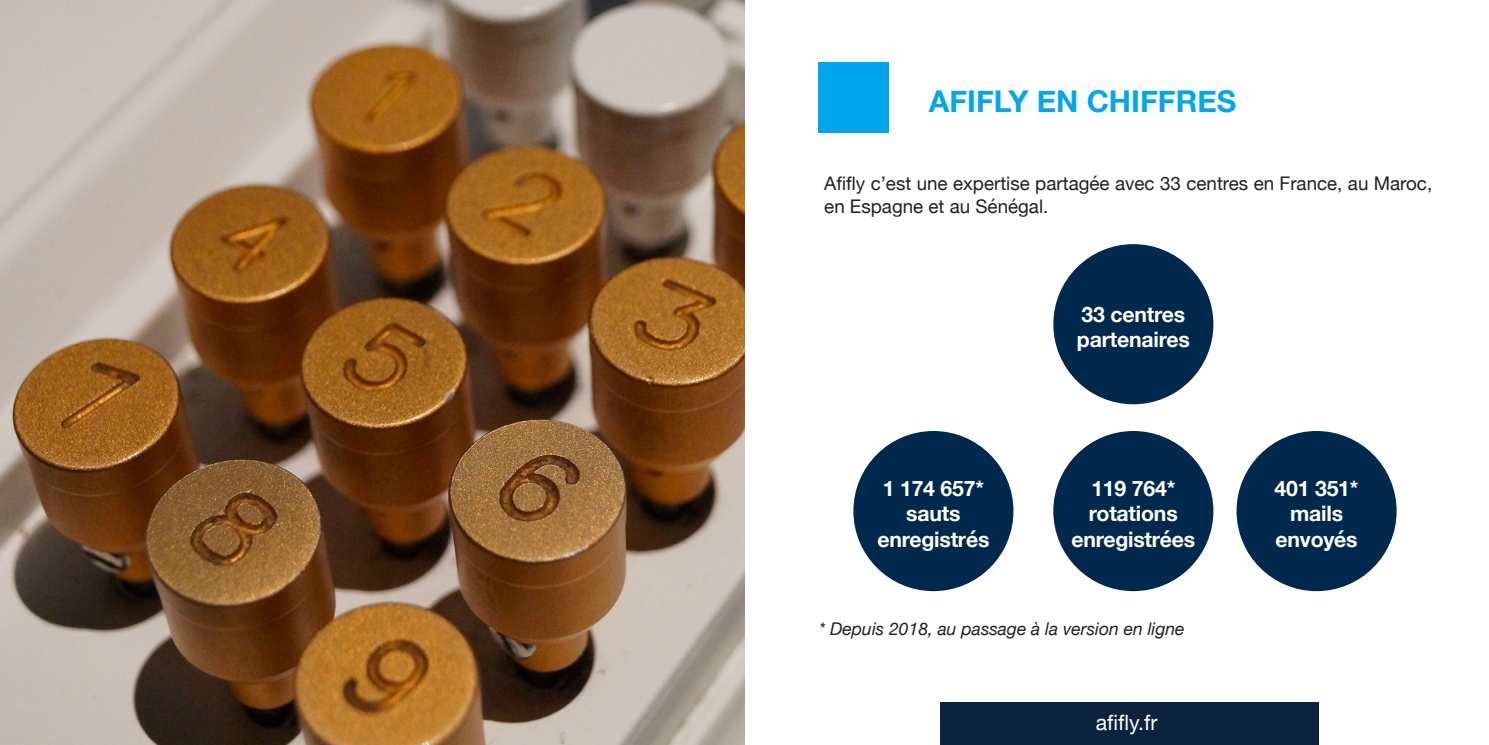
<style>
.page{position:relative;width:1489px;height:745px;background:#fff}
.page>*{position:absolute;margin:0;border:0;box-sizing:border-box;transform-origin:0 0}
.t1{font:700 30px "Helvetica Neue";color:#00a7ee}
.t2{font:700 21.25px/25.5px "Helvetica Neue";letter-spacing:-.01em;color:#fff}
.t3{font:21.25px "Helvetica Neue";color:#fff}
.t4{font:18.75px/22.5px "Helvetica Neue";color:#231f20}
.t5{font:italic 17.5px "Helvetica Neue";color:#231f20}
</style>
<div class="page">
<img style="left:0;top:0;width:744px;height:744px">
<div style="left:818px;top:62px;width:70px;height:71px;background:#00a7ee"></div>
<div style="left:1053px;top:244px;width:160px;height:160px;background:#01294e;border-radius:50%"></div>
<div style="left:940px;top:702px;width:377px;height:42px;background:#0c2340"></div>
<div style="left:853px;top:430px;width:160px;height:160px;background:#01294e;border-radius:50%"></div>
<div style="left:1236px;top:430px;width:160px;height:160px;background:#01294e;border-radius:50%"></div>
<div style="left:1053px;top:430px;width:160px;height:160px;background:#01294e;border-radius:50%"></div>
<p class="t1" style="left:928px;top:78px;width:309px">AFIFLY EN CHIFFRES</p>
<p class="t4" style="left:824px;top:173px;width:609px">Afifly c’est une expertise partagée avec 33 centres en France, au Maroc, en Espagne et au Sénégal.</p>
<p class="t2" style="left:882px;top:476px;width:103px">1 174 657*</p>
<p class="t2" style="left:906px;top:501px;width:56px">sauts</p>
<p class="t2" style="left:877px;top:527px;width:113px">enregistrés</p>
<p class="t2" style="left:1076px;top:302px;width:114px">33 centres partenaires</p>
<p class="t2" style="left:1091px;top:476px;width:85px">119 764*</p>
<p class="t2" style="left:1088px;top:501px;width:90px">rotations</p>
<p class="t2" style="left:1071px;top:527px;width:125px">enregistrées</p>
<p class="t5" style="left:819px;top:615px;width:367px">* Depuis 2018, au passage à la version en ligne</p>
<p class="t3" style="left:1095px;top:706px;width:63px">afifly.fr</p>
<p class="t2" style="left:1274px;top:476px;width:85px">401 351*</p>
<p class="t2" style="left:1289px;top:501px;width:54px">mails</p>
<p class="t2" style="left:1275px;top:527px;width:84px">envoyés</p>
</div>
